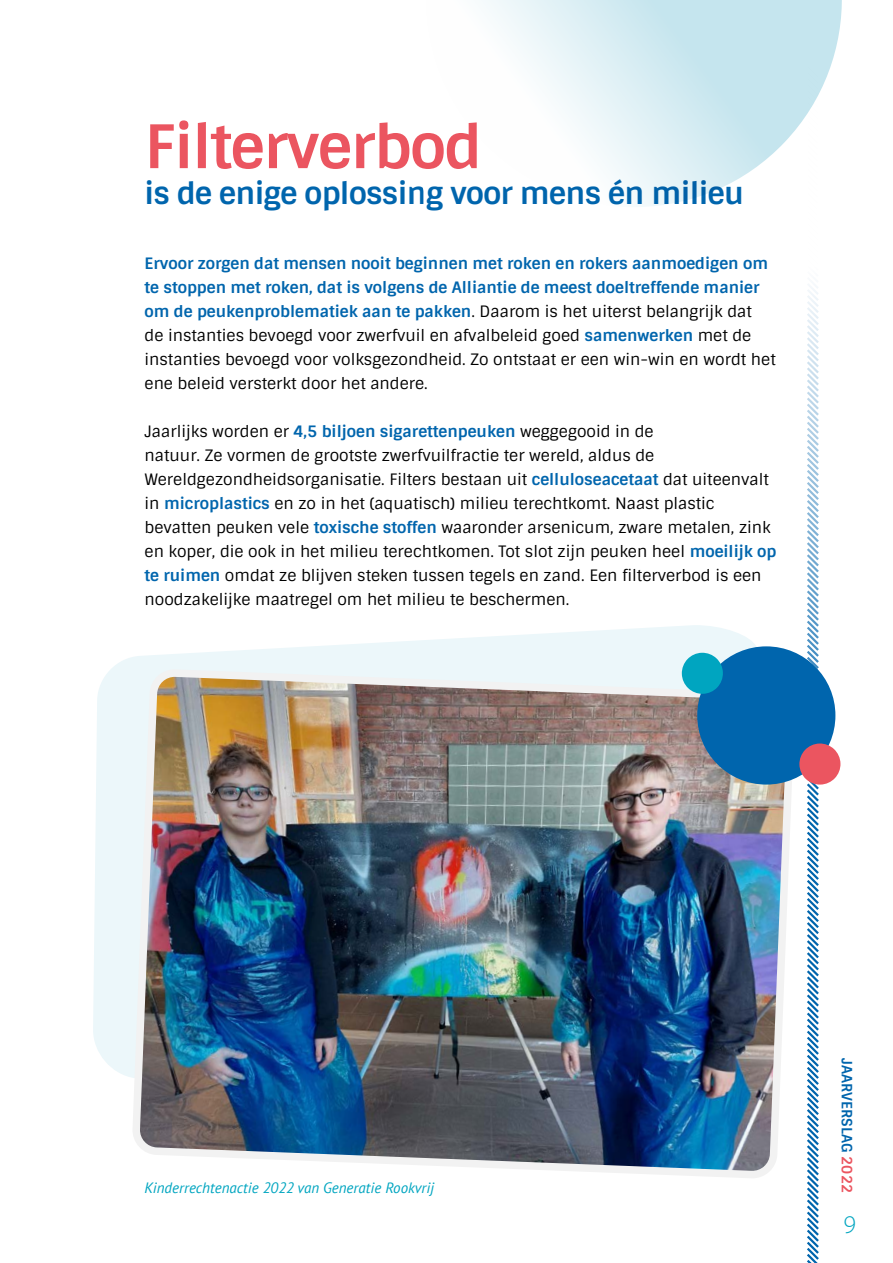
<style>
.page{position:relative;width:893px;height:1263px;background:#fff}
.page>*{position:absolute;margin:0;border:0;box-sizing:border-box;transform-origin:0 0}
.titel_2_donkerblauw{font:700 60px "Sintony";letter-spacing:-.02em;color:#eb5560}
.titel_2_donkerblauw-2{font:700 30px "Sintony";letter-spacing:-.02em;color:#0065ad}
.t1{font:300 25.5px "Myriad Pro";color:#00a5c0}
.body_1{font:15.75px/24px "Sintony";color:#000}
.Onderschrift{font:italic 15px "PT Sans";color:#00a5c0}
.t2{font:700 14.25px "Sintony";color:#0065ad}
.s1{font-weight:700;color:#0065ad}
.s2{color:#eb5560}
</style>
<div class="page">
<svg style="left:93px;top:625px;width:663px;height:451px;fill:#ecf7fa"></svg>
<img style="left:128px;top:665px;width:670px;height:513px">
<svg style="left:484px;top:0;width:358px;height:207px"></svg>
<div style="left:697px;top:646px;width:138px;height:138px;background:#0065ad;border-radius:50%"></div>
<svg style="left:682px;top:653px;width:41px;height:41px;background:#23adc7"></svg>
<svg style="left:799px;top:64px;width:42px;height:1199px"></svg>
<p class="titel_2_donkerblauw" style="left:145px;top:108px;width:339px">Filterverbod</p>
<p class="titel_2_donkerblauw-2" style="left:145px;top:174px;width:601px">is de enige oplossing voor mens én milieu</p>
<p class="body_1" style="left:145px;top:252px;width:633px"><span class="s1">Ervoor zorgen dat mensen nooit beginnen met roken en rokers aanmoedigen om te stoppen met roken, dat is volgens de Alliantie de meest doeltreffende manier om de peukenproblematiek aan te pakken</span>. Daarom is het uiterst belangrijk dat<br>de instanties bevoegd voor zwerfvuil en afvalbeleid goed <span class="s1">samenwerken</span> met de instanties bevoegd voor volksgezondheid. Zo ontstaat er een win-win en wordt het ene beleid versterkt door het andere.</p>
<p class="body_1" style="left:145px;top:420px;width:633px">Jaarlijks worden er <span class="s1">4,5 biljoen sigarettenpeuken</span> weggegooid in de<br>natuur. Ze vormen de grootste zwerfvuilfractie ter wereld, aldus de Wereldgezondheidsorganisatie. Filters bestaan uit <span class="s1">celluloseacetaat</span> dat uiteenvalt in <span class="s1">microplastics</span> en zo in het (aquatisch) milieu terechtkomt. Naast plastic bevatten peuken vele <span class="s1">toxische stoffen</span> waaronder arsenicum, zware metalen, zink en koper, die ook in het milieu terechtkomen. Tot slot zijn peuken heel <span class="s1">moeilijk op te ruimen</span> omdat ze blijven steken tussen tegels en zand. Een filterverbod is een noodzakelijke maatregel om het milieu te beschermen.</p>
<p class="Onderschrift" style="left:145px;top:1179px;width:291px">Kinderrechtenactie 2022 van Generatie Rookvrij</p>
<p class="t2" style="left:856px;top:1058px;width:136px;rotate:90deg">JAARVERSLAG <span class="s2">2022</span></p>
<h3 class="t1" style="left:843px;top:1209px;width:14px">9</h3>
</div>
